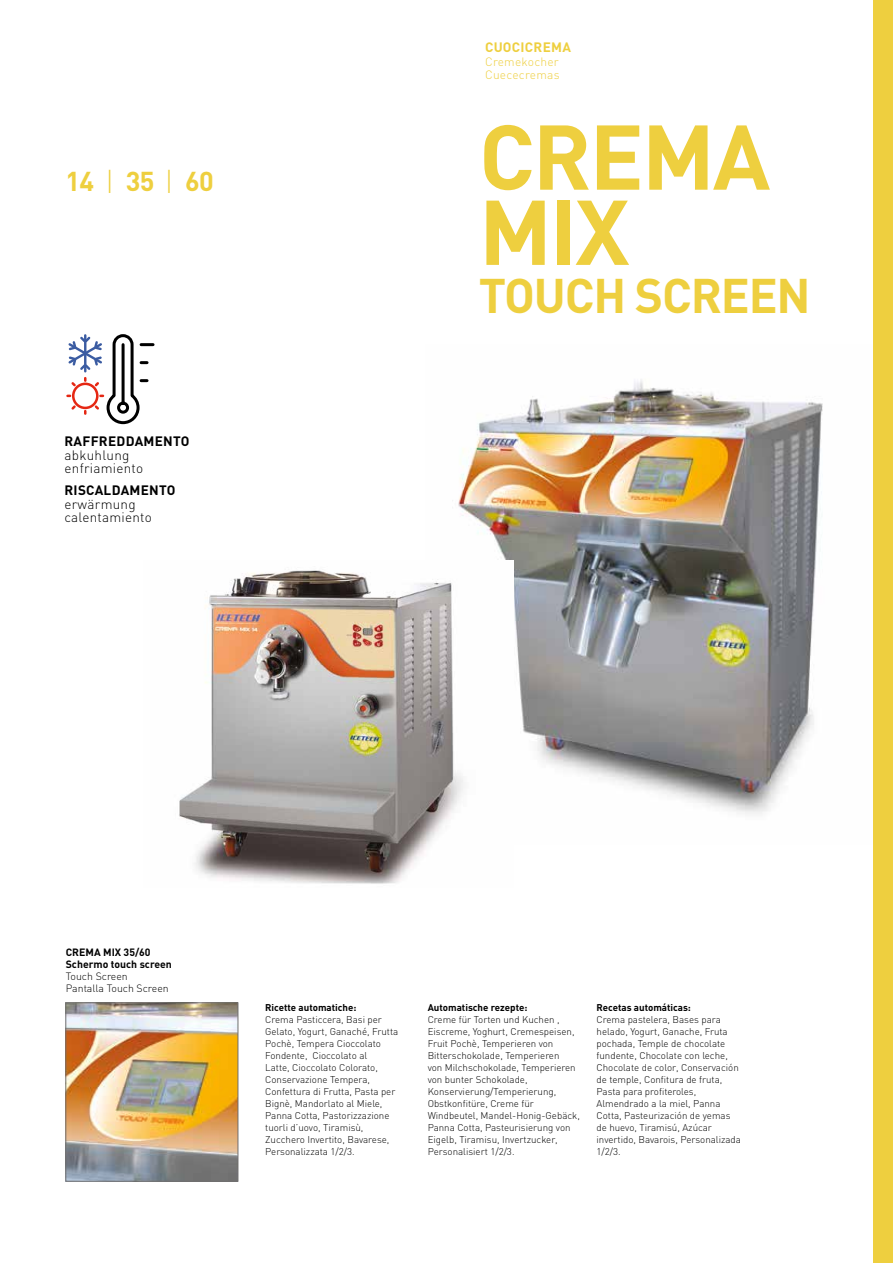
<style>
.page{position:relative;width:893px;height:1263px;background:#fff}
.page>*{position:absolute;margin:0;border:0;box-sizing:border-box;transform-origin:0 0}
.t1{font:700 90.3px/75.2px "DIN";letter-spacing:-.025em;color:#eecf3f}
.t2{font:700 48px "DIN";letter-spacing:-.025em;color:#eecf3f}
.t3{font:700 27px "DIN";color:#eecf3f}
.t4{font:300 13.5px/13.5px "DIN";letter-spacing:.02em;color:#000}
.t5{font:700 13.5px "DIN";letter-spacing:.02em;color:#000}
.t6{font:700 13.5px "DIN";letter-spacing:.02em;color:#eecf3f}
.t7{font:300 12px/13.5px "DIN";letter-spacing:.02em;color:#eecf3f}
.t8{font:700 10.5px/12px "DIN";color:#000}
.t9{font:300 10.5px/12px "DIN";color:#000}
.t10{font:300 9.75px/12px "DIN";color:#000}
.t11{font:700 9.75px "DIN";color:#000}
.s1{font-weight:300}
</style>
<div class="page">
<img style="left:458px;top:380px;width:365px;height:434px">
<img style="left:179px;top:561px;width:334px;height:323px">
<svg style="left:66px;top:334px;width:89px;height:91px"></svg>
<img style="left:68px;top:1004px;width:168px;height:175px">
<div style="left:66px;top:1002px;width:172px;height:179px;border:1px solid #706f6f"></div>
<div style="left:873px;top:0;width:20px;height:1263px;background:#eecf3f"></div>
<h3 class="t3" style="left:66px;top:163px;width:150px">14 <span class="s1">|</span> 35 <span class="s1">|</span> 60</h3>
<h3 class="t5" style="left:65px;top:432px;width:126px">RAFFREDDAMENTO</h3>
<h3 class="t4" style="left:65px;top:448px;width:80px">abkuhlung enfriamiento</h3>
<h3 class="t5" style="left:65px;top:481px;width:112px">RISCALDAMENTO</h3>
<h3 class="t4" style="left:65px;top:497px;width:89px">erwärmung calentamiento</h3>
<h3 class="t6" style="left:485px;top:39px;width:87px">CUOCICREMA</h3>
<p class="t7" style="left:485px;top:55px;width:76px">Cremekocher<br>Cuececremas</p>
<h1 class="t1" style="left:479px;top:116px;width:293px">CREMA<br>MIX</h1>
<h2 class="t2" style="left:479px;top:264px;width:333px">TOUCH SCREEN</h2>
<p class="t8" style="left:66px;top:946px;width:108px">CREMA MIX 35/60<br>Schermo touch screen</p>
<p class="t9" style="left:66px;top:970px;width:104px">Touch Screen<br>Pantalla Touch Screen</p>
<p class="t11" style="left:265px;top:1001px;width:93px">Ricette automatiche:</p>
<p class="t10" style="left:265px;top:1013px;width:135px">Crema Pasticcera, Basi per<br>Gelato, Yogurt, Ganaché, Frutta<br>Pochè, Tempera Cioccolato<br>Fondente, Cioccolato al<br>Latte, Cioccolato Colorato,<br>Conservazione Tempera,<br>Confettura di Frutta, Pasta per<br>Bignè, Mandorlato al Miele,<br>Panna Cotta, Pastorizzazione tuorli d’uovo, Tiramisù,<br>Zucchero Invertito, Bavarese,<br>Personalizzata 1/2/3.</p>
<p class="t11" style="left:428px;top:1001px;width:101px">Automatische rezepte:</p>
<p class="t10" style="left:428px;top:1013px;width:154px">Creme für Torten und Kuchen ,<br>Eiscreme, Yoghurt, Cremespeisen,<br>Fruit Pochè, Temperieren von<br>Bitterschokolade, Temperieren<br>von Milchschokolade, Temperieren von bunter Schokolade,<br>Konservierung/Temperierung,<br>Obstkonfitüre, Creme für<br>Windbeutel, Mandel-Honig-Gebäck,<br>Panna Cotta, Pasteurisierung von<br>Eigelb, Tiramisu, Invertzucker,<br>Personalisiert 1/2/3.</p>
<p class="t11" style="left:596px;top:1001px;width:96px">Recetas automáticas:</p>
<p class="t10" style="left:596px;top:1013px;width:146px">Crema pastelera, Bases para helado, Yogurt, Ganache, Fruta pochada, Temple de chocolate fundente, Chocolate con leche,<br>Chocolate de color, Conservación de temple, Confitura de fruta,<br>Pasta para profiteroles,<br>Almendrado a la miel, Panna<br>Cotta, Pasteurización de yemas de huevo, Tiramisú, Azúcar invertido, Bavarois, Personalizada<br>1/2/3.</p>
</div>
